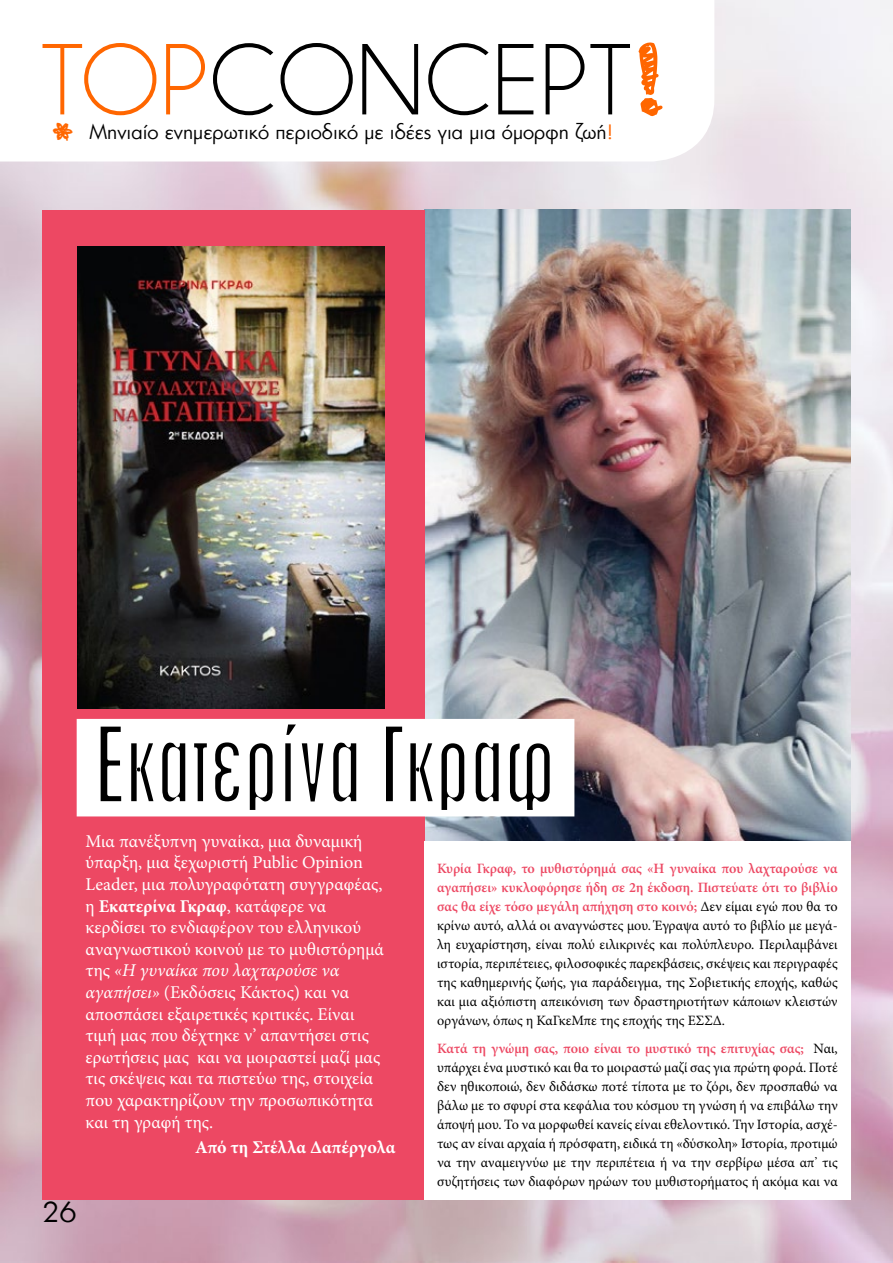
<style>
.page{position:relative;width:893px;height:1263px;background:#fff}
.page>*{position:absolute;margin:0;border:0;box-sizing:border-box;transform-origin:0 0}
.t1{font:96.6px "Eteokles Contrafos";color:#000}
.t2{font:47.25px "Alabama";color:#f60}
.t3{font:27px "PF Futura Neu";color:#000}
.t4{font:19.5px "PF Futura Neu";color:#000}
.t5{font:18px/21.6px "Minion Pro";color:#fff}
.t6{font:700 18px "Minion Pro";letter-spacing:-.005em;color:#fff}
.t7{font:14.25px/19px "Minion Pro";color:#000;text-align:justify}
.s1{color:#f60}
.s2{font-weight:700}
.s3{font-style:italic}
.s4{font-weight:600;color:#ed4863}
</style>
<div class="page">
<img style="left:0;top:0;width:893px;height:1263px">
<svg style="left:0;top:0;width:714px;height:162px"></svg>
<svg style="left:43px;top:43px;width:113px;height:72px"></svg>
<svg style="left:166px;top:44px;width:39px;height:70px"></svg>
<svg style="left:213px;top:43px;width:60px;height:72px"></svg>
<svg style="left:280px;top:43px;width:73px;height:72px"></svg>
<svg style="left:362px;top:44px;width:56px;height:70px"></svg>
<svg style="left:428px;top:43px;width:61px;height:72px"></svg>
<svg style="left:498px;top:44px;width:35px;height:70px"></svg>
<svg style="left:546px;top:44px;width:38px;height:70px"></svg>
<svg style="left:590px;top:44px;width:40px;height:70px"></svg>
<svg style="left:639px;top:42px;width:23px;height:74px"></svg>
<img style="left:425px;top:210px;width:425px;height:631px">
<div style="left:42px;top:210px;width:382px;height:989px;background:#ed4863"></div>
<img style="left:77px;top:246px;width:308px;height:462px">
<div style="left:424px;top:841px;width:426px;height:358px;background:#fff"></div>
<div style="left:77px;top:719px;width:497px;height:97px;background:#fff"></div>
<h2 class="t2" style="left:51px;top:112px;width:24px">*</h2>
<h3 class="t4" style="left:89px;top:120px;width:525px">Μηνιαίo ενημερωτικό περιοδικό με ιδέες για μια όμορφη ζωή<span class="s1">!</span></h3>
<h3 class="t3" style="left:42px;top:1194px;width:36px">26</h3>
<h1 class="t1" style="left:96px;top:708px;width:461px">Εκατερίνα Γκραφ</h1>
<p class="t5" style="left:86px;top:830px;width:300px">Μια πανέξυπνη γυναίκα, μια δυναμική ύπαρξη, μια ξεχωριστή Public Opinion Leader, μια πολυγραφότατη συγγραφέας, η <span class="s2">Εκατερίνα Γκραφ</span>, κατάφερε να κερδίσει το ενδιαφέρον του ελληνικού αναγνωστικού κοινού με το μυθιστόρημά της <span class="s3">«Η γυναίκα που λαχταρούσε να αγαπήσει»</span> (Εκδόσεις Κάκτος) και να αποσπάσει εξαιρετικές κριτικές. Είναι τιμή μας που δέχτηκε ν’ απαντήσει στις ερωτήσεις μας και να μοιραστεί μαζί μας τις σκέψεις και τα πιστεύω της, στοιχεία που χαρακτηρίζουν την προσωπικότητα και τη γραφή της.</p>
<p class="t6" style="left:195px;top:1135px;width:202px">Από τη Στέλλα Δαπέργολα</p>
<p class="t7" style="left:437px;top:859px;width:402px"><span class="s4">Κυρία Γκραφ, το μυθιστόρημά σας «Η γυναίκα που λαχταρούσε να αγαπήσει» κυκλοφόρησε ήδη σε 2η έκδοση. Πιστεύατε ότι το βιβλίο σας θα είχε τόσο μεγάλη απήχηση στο κοινό;</span> Δεν είμαι εγώ που θα το κρίνω αυτό, αλλά οι αναγνώστες μου. Έγραψα αυτό το βιβλίο με μεγά&shy;λη ευχαρίστηση, είναι πολύ ειλικρινές και πολύπλευρο. Περιλαμβάνει ιστορία, περιπέτειες, φιλοσοφικές παρεκβάσεις, σκέψεις και περιγραφές της καθημερινής ζωής, για παράδειγμα, της Σοβιετικής εποχής, καθώς και μια αξιόπιστη απεικόνιση των δραστηριοτήτων κάποιων κλειστών οργάνων, όπως η ΚαΓκεΜπε της εποχής της ΕΣΣΔ.</p>
<p class="t7" style="left:437px;top:1039px;width:402px"><span class="s4">Κατά τη γνώμη σας, ποιο είναι το μυστικό της επιτυχίας σας;</span> Ναι, υπάρχει ένα μυστικό και θα το μοιραστώ μαζί σας για πρώτη φορά. Ποτέ δεν ηθικοποιώ, δεν διδάσκω ποτέ τίποτα με το ζόρι, δεν προσπαθώ να βάλω με το σφυρί στα κεφάλια του κόσμου τη γνώση ή να επιβάλω την άποψή μου. Το να μορφωθεί κανείς είναι εθελοντικό. Την Ιστορία, ασχέ&shy;τως αν είναι αρχαία ή πρόσφατη, ειδικά τη «δύσκολη» Ιστορία, προτιμώ να την αναμειγνύω με την περιπέτεια ή να την σερβίρω μέσα απ’ τις συζητήσεις των διαφόρων ηρώων του μυθιστορήματος ή ακόμα και να</p>
</div>
